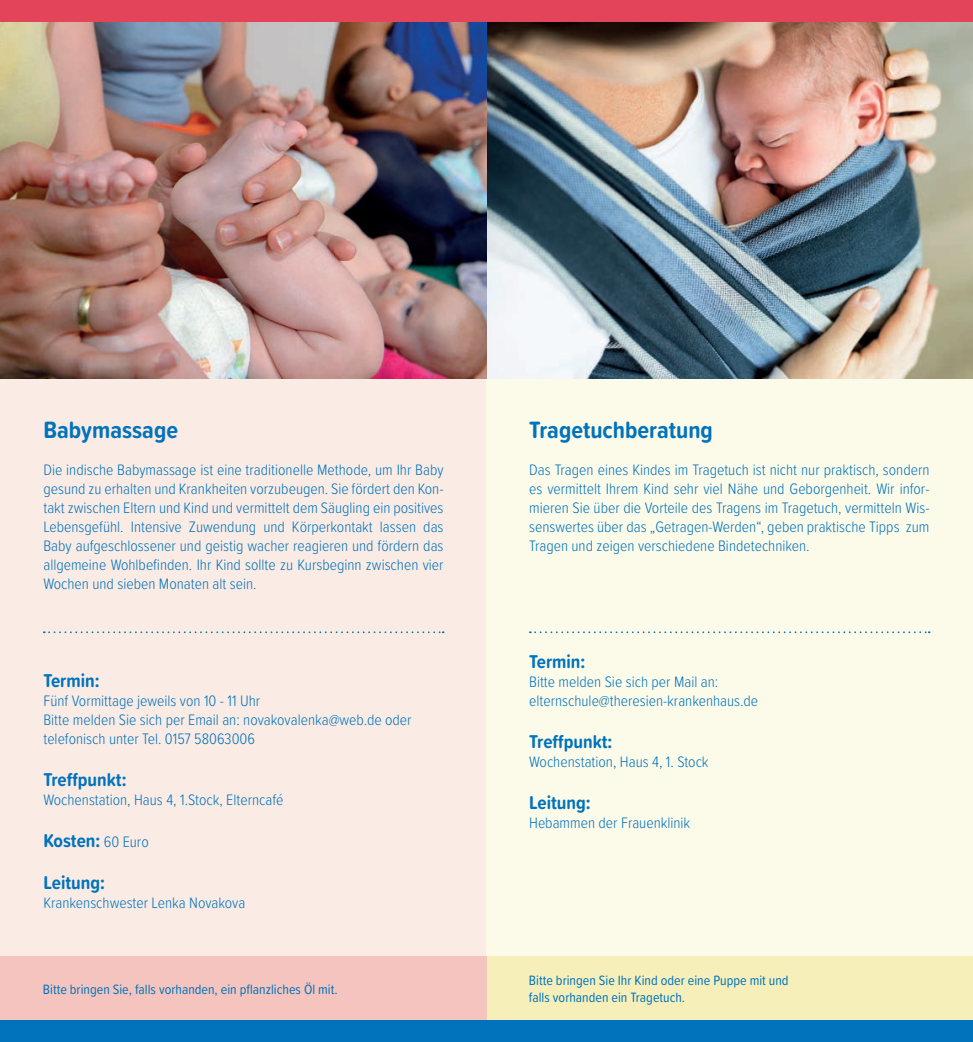
<style>
.page{position:relative;width:973px;height:1042px;background:#fff}
.page>*{position:absolute;margin:0;border:0;box-sizing:border-box;transform-origin:0 0}
.t1{font:700 24.5px "Proxima Soft Cond";color:#0073bc}
.t2{font:700 19.25px/42px "Proxima Soft Cond";color:#0073bc}
.t3{font:300 15.75px/18.9px "Proxima Soft Cond";color:#0073bc;text-align:justify}
.t4{font:14px/16.8px "Proxima Soft Cond";color:#0073bc}
.s1{font-weight:300;font-size:15.75px}
</style>
<div class="page">
<div style="left:0;top:306px;width:486px;height:736px;background:#faebe4"></div>
<div style="left:486px;top:306px;width:486px;height:736px;background:#fcfae9"></div>
<div style="left:444px;top:955px;width:528px;height:68px;background:#f6efba"></div>
<div style="left:0;top:955px;width:486px;height:68px;background:#f6c4be"></div>
<img style="left:486px;top:21px;width:486px;height:357px">
<svg style="left:529px;top:631px;width:400px;height:2px"></svg>
<img style="left:0;top:21px;width:486px;height:357px">
<div style="left:0;top:1021px;width:972px;height:21px;background:#0073bc"></div>
<div style="left:0;top:0;width:972px;height:21px;background:#e3445a"></div>
<svg style="left:44px;top:631px;width:399px;height:2px"></svg>
<h1 class="t1" style="left:43px;top:411px;width:136px">Babymassage</h1>
<p class="t3" style="left:43px;top:460px;width:401px">Die indische Babymassage ist eine traditionelle Methode, um Ihr Baby gesund zu erhalten und Krankheiten vorzubeugen. Sie fördert den Kon&shy;takt zwischen Eltern und Kind und vermittelt dem Säugling ein positives Lebensgefühl. Intensive Zuwendung und Körperkontakt lassen das Baby aufgeschlossener und geistig wacher reagieren und fördern das allgemeine Wohlbefinden. Ihr Kind sollte zu Kursbeginn zwischen vier Wochen und sieben Monaten alt sein.</p>
<p class="t2" style="left:43px;top:659px;width:58px">Termin:</p>
<p class="t3" style="left:43px;top:691px;width:369px;text-align:left">Fünf Vormittage jeweils von 10 - 11 Uhr<br>Bitte melden Sie sich per Email an: novakovalenka@web.de oder telefonisch unter Tel. 0157 58063006</p>
<p class="t2" style="left:43px;top:758px;width:85px">Treffpunkt:</p>
<p class="t3" style="left:43px;top:789px;width:241px">Wochenstation, Haus 4, 1.Stock, Elterncafé</p>
<p class="t2" style="left:43px;top:819px;width:107px">Kosten: <span class="s1">60 Euro<br></span>Leitung:</p>
<p class="t3" style="left:43px;top:892px;width:203px">Krankenschwester Lenka Novakova</p>
<p class="t4" style="left:43px;top:980px;width:296px">Bitte bringen Sie, falls vorhanden, ein pflanzliches Öl mit.</p>
<h1 class="t1" style="left:529px;top:411px;width:185px">Tragetuchberatung</h1>
<p class="t3" style="left:529px;top:460px;width:402px">Das Tragen eines Kindes im Tragetuch ist nicht nur praktisch, sondern es vermittelt Ihrem Kind sehr viel Nähe und Geborgenheit. Wir infor&shy;mieren Sie über die Vorteile des Tragens im Tragetuch, vermitteln Wis&shy;senswertes über das „Getragen-Werden“, geben praktische Tipps zum Tragen und zeigen verschiedene Bindetechniken.</p>
<p class="t2" style="left:529px;top:640px;width:58px">Termin:</p>
<p class="t3" style="left:529px;top:672px;width:230px">Bitte melden Sie sich per Mail an: elternschule@theresien-krankenhaus.de</p>
<p class="t2" style="left:529px;top:720px;width:85px">Treffpunkt:</p>
<p class="t3" style="left:529px;top:751px;width:181px">Wochenstation, Haus 4, 1. Stock</p>
<p class="t2" style="left:529px;top:781px;width:63px">Leitung:</p>
<p class="t3" style="left:529px;top:812px;width:163px">Hebammen der Frauenklinik</p>
<p class="t4" style="left:529px;top:971px;width:261px">Bitte bringen Sie Ihr Kind oder eine Puppe mit und falls vorhanden ein Tragetuch.</p>
</div>
